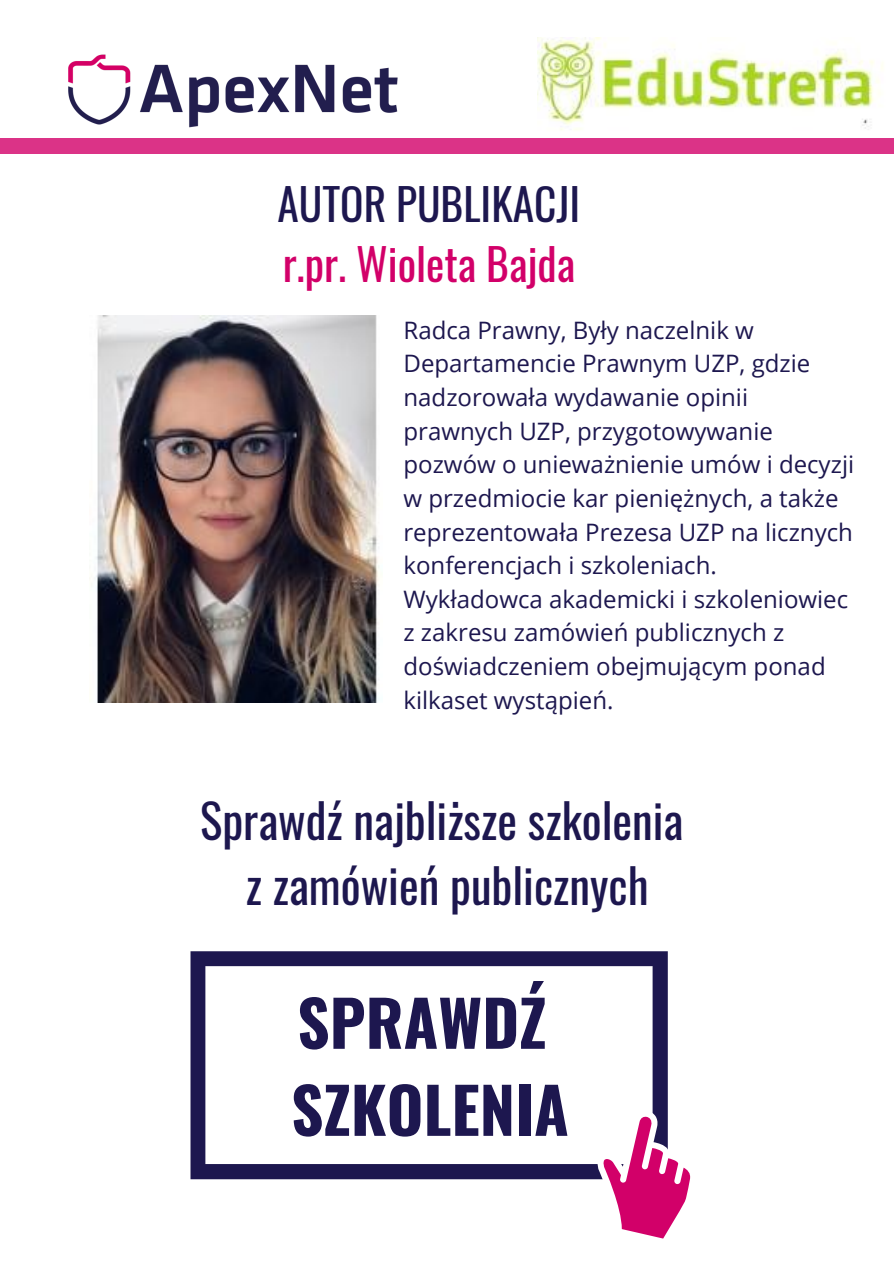
<style>
.page{position:relative;width:894px;height:1264px;background:#fff}
.page>*{position:absolute;margin:0;border:0;box-sizing:border-box;transform-origin:0 0}
.t1{font:700 63px/87px "Oswald";color:#1d174f}
.t2{font:46.8px/64.9px "Oswald";color:#1d174f;text-align:center}
.t3{font:43.35px "Oswald";color:#d20069}
.t4{font:43.35px "Oswald";color:#1d174f}
.t5{font:24px/33.6px "Open Sans";color:#1d174f}
</style>
<div class="page">
<img style="left:68px;top:54px;width:330px;height:74px">
<div style="left:0;top:138px;width:892px;height:15px;background:#db3387"></div>
<svg style="left:190px;top:951px;width:477px;height:228px"></svg>
<svg style="left:580px;top:1102px;width:111px;height:137px"></svg>
<img style="left:537px;top:37px;width:346px;height:93px">
<img style="left:89px;top:315px;width:291px;height:387px">
<h3 class="t4" style="left:277px;top:170px;width:304px">AUTOR PUBLIKACJI</h3>
<h3 class="t3" style="left:282px;top:230px;width:294px">r.pr. Wioleta Bajda</h3>
<p class="t5" style="left:403px;top:313px;width:452px">Radca Prawny, Były naczelnik w Departamencie Prawnym UZP, gdzie nadzorowała wydawanie opinii prawnych UZP, przygotowywanie pozwów o unieważnienie umów i decyzji w przedmiocie kar pieniężnych, a także reprezentowała Prezesa UZP na licznych konferencjach i szkoleniach.<br>Wykładowca akademicki i szkoleniowiec z zakresu zamówień publicznych z doświadczeniem obejmującym ponad kilkaset wystąpień.</p>
<h2 class="t2" style="left:200px;top:786px;width:484px">Sprawdź najbliższe szkolenia z zamówień publicznych</h2>
<h1 class="t1" style="left:291px;top:976px;width:279px">SPRAWDŹ<br>SZKOLENIA</h1>
</div>
